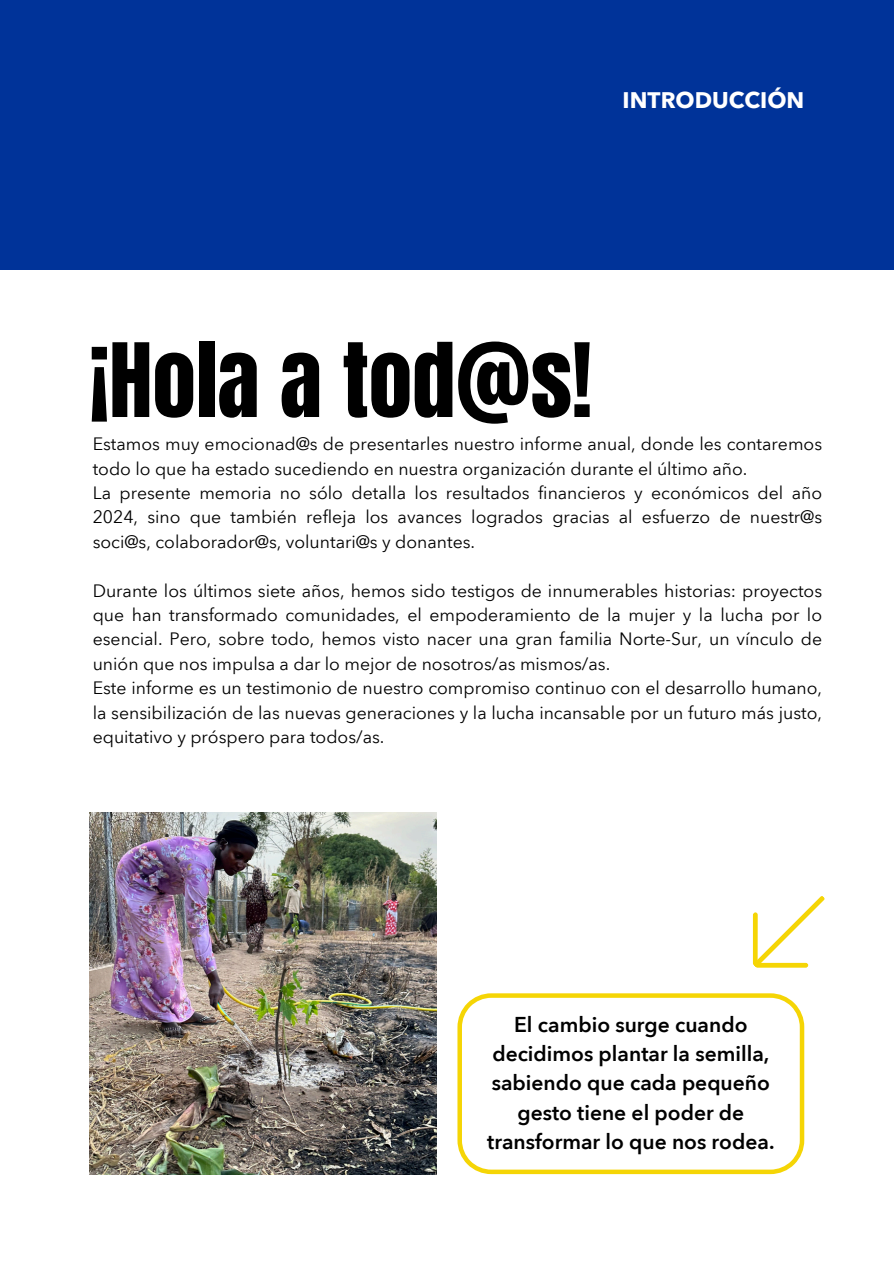
<style>
.page{position:relative;width:894px;height:1264px;background:#fff}
.page>*{position:absolute;margin:0;border:0;box-sizing:border-box;transform-origin:0 0}
.t1{font:87px "Anton";color:#000}
.t2{font:700 22.5px "Avenir Next Arabic";color:#fff}
.t3{font:600 21px/29.2px "Avenir Next Arabic";color:#000;text-align:center}
.t4{font:17.55px/24.5px "Avenir Next Arabic";color:#000;text-align:justify}
</style>
<div class="page">
<svg style="left:457px;top:993px;width:347px;height:181px"></svg>
<svg style="left:752px;top:896px;width:73px;height:72px"></svg>
<img style="left:89px;top:812px;width:347px;height:362px">
<div style="left:0;top:0;width:893px;height:270px;background:#039"></div>
<h1 class="t2" style="left:622px;top:87px;width:183px">INTRODUCCIÓN</h1>
<p class="t1" style="left:89px;top:318px;width:504px">¡Hola a tod@s!</p>
<p class="t4" style="left:93px;top:432px;width:730px">Estamos muy emocionad@s de presentarles nuestro informe anual, donde les contaremos todo lo que ha estado sucediendo en nuestra organización durante el último año.</p>
<p class="t4" style="left:93px;top:480px;width:730px">La presente memoria no sólo detalla los resultados financieros y económicos del año 2024, sino que también refleja los avances logrados gracias al esfuerzo de nuestr@s soci@s, colaborador@s, voluntari@s y donantes.</p>
<p class="t4" style="left:93px;top:578px;width:730px">Durante los últimos siete años, hemos sido testigos de innumerables historias: proyectos que han transformado comunidades, el empoderamiento de la mujer y la lucha por lo esencial. Pero, sobre todo, hemos visto nacer una gran familia Norte-Sur, un vínculo de unión que nos impulsa a dar lo mejor de nosotros/as mismos/as.</p>
<p class="t4" style="left:93px;top:676px;width:730px">Este informe es un testimonio de nuestro compromiso continuo con el desarrollo humano, la sensibilización de las nuevas generaciones y la lucha incansable por un futuro más justo, equitativo y próspero para todos/as.</p>
<p class="t3" style="left:487px;top:1010px;width:289px">El cambio surge cuando decidimos plantar la semilla, sabiendo que cada pequeño gesto tiene el poder de transformar lo que nos rodea.</p>
</div>
